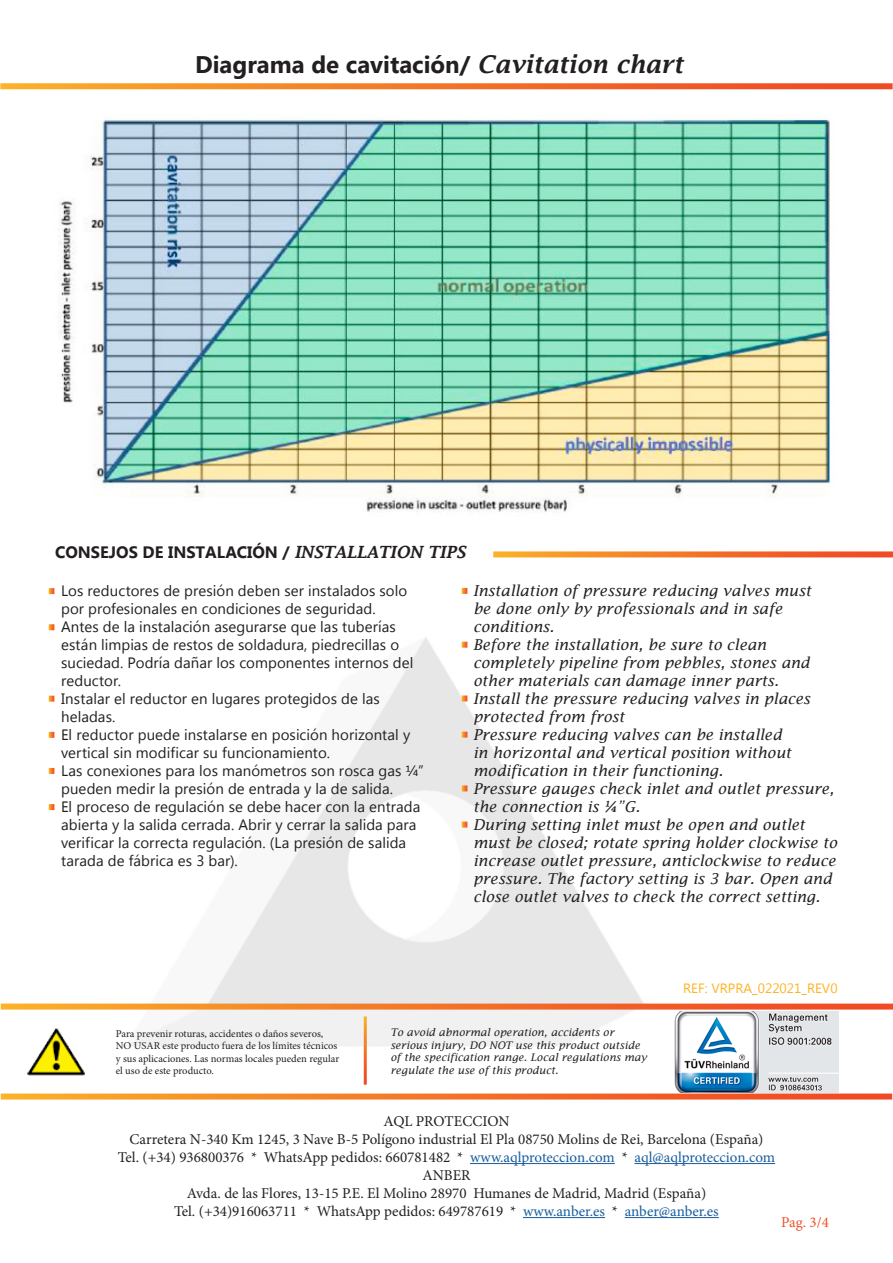
<style>
.page{position:relative;width:893px;height:1263px;background:#fff}
.page>*{position:absolute;margin:0;border:0;box-sizing:border-box;transform-origin:0 0}
.t1{font:700 24px "Microsoft New Tai Lue";color:#231f20}
.t2{font:700 16.5px "Microsoft New Tai Lue";color:#231f20}
.t3{font:italic 15px/18px "Lucida Fax";color:#231f20}
.t4{font:15px/18px "Microsoft New Tai Lue";letter-spacing:.005em;color:#231f20}
.t5{font:15px/18px "Minion Pro";color:#231f20;text-align:center}
.t6{font:15px "Minion Pro";color:#f05126}
.t7{font:13.5px "Microsoft New Tai Lue";color:#fcb325}
.t8{font:10.5px/12.6px "Minion Pro";color:#231f20}
.t9{font:italic 10.5px/12.6px "Lucida Fax";color:#231f20}
.s1{font-family:"Lucida Fax";font-weight:600;font-style:italic}
.s2{color:#175d9e}
</style>
<div class="page">
<img style="left:79px;top:89px;width:772px;height:1076px">
<img style="left:27px;top:1024px;width:65px;height:57px">
<svg style="left:1px;top:1003px;width:892px;height:6px;background:#f3823a"></svg>
<hr style="left:364px;top:1016px;width:3px;height:69px;background:#fff">
<img style="left:675px;top:1011px;width:164px;height:81px">
<svg style="left:1px;top:1093px;width:891px;height:6px;background:#f4823a"></svg>
<hr style="left:470px;top:1163px;width:145px;height:1px;background:#175d9e">
<hr style="left:634px;top:1163px;width:141px;height:1px;background:#175d9e">
<hr style="left:523px;top:1217px;width:82px;height:1px;background:#175d9e">
<hr style="left:625px;top:1217px;width:94px;height:1px;background:#175d9e">
<img style="left:59px;top:115px;width:780px;height:401px">
<svg style="left:0;top:83px;width:893px;height:6px;background:#f47c30"></svg>
<svg style="left:493px;top:551px;width:400px;height:6px;background:#f48036"></svg>
<svg style="left:462px;top:642px;width:5px;height:6px"></svg>
<svg style="left:462px;top:695px;width:5px;height:6px"></svg>
<svg style="left:462px;top:785px;width:5px;height:6px"></svg>
<svg style="left:462px;top:732px;width:5px;height:6px"></svg>
<svg style="left:462px;top:821px;width:5px;height:6px"></svg>
<svg style="left:462px;top:588px;width:5px;height:6px"></svg>
<svg style="left:49px;top:624px;width:5px;height:6px"></svg>
<svg style="left:49px;top:696px;width:5px;height:6px"></svg>
<svg style="left:49px;top:768px;width:5px;height:6px"></svg>
<svg style="left:49px;top:732px;width:5px;height:6px"></svg>
<svg style="left:49px;top:804px;width:5px;height:6px"></svg>
<svg style="left:49px;top:588px;width:5px;height:6px"></svg>
<h1 class="t1" style="left:195px;top:50px;width:489px">Diagrama de cavitación/ <span class="s1">Cavitation chart</span></h1>
<p class="t2" style="left:55px;top:543px;width:412px">CONSEJOS DE INSTALACIÓN / <span class="s1">INSTALLATION TIPS</span></p>
<p class="t4" style="left:61px;top:583px;width:364px">Los reductores de presión deben ser instalados solo por profesionales en condiciones de seguridad.<br>Antes de la instalación asegurarse que las tuberías están limpias de restos de soldadura, piedrecillas o suciedad. Podría dañar los componentes internos del reductor.<br>Instalar el reductor en lugares protegidos de las heladas.<br>El reductor puede instalarse en posición horizontal y vertical sin modificar su funcionamiento.<br>Las conexiones para los manómetros son rosca gas ¼” pueden medir la presión de entrada y la de salida.<br>El proceso de regulación se debe hacer con la entrada abierta y la salida cerrada. Abrir y cerrar la salida para verificar la correcta regulación. (La presión de salida tarada de fábrica es 3 bar).</p>
<p class="t3" style="left:473px;top:582px;width:366px">Installation of pressure reducing valves must<br>be done only by professionals and in safe conditions.<br>Before the installation, be sure to clean completely pipeline from pebbles, stones and other materials can damage inner parts.<br>Install the pressure reducing valves in places protected from frost<br>Pressure reducing valves can be installed<br>in horizontal and vertical position without modification in their functioning.<br>Pressure gauges check inlet and outlet pressure, the connection is ¼”G.<br>During setting inlet must be open and outlet must be closed; rotate spring holder clockwise to increase outlet pressure, anticlockwise to reduce pressure. The factory setting is 3 bar. Open and close outlet valves to check the correct setting.</p>
<p class="t8" style="left:116px;top:1027px;width:225px">Para prevenir roturas, accidentes o daños severos, NO USAR este producto fuera de los límites técnicos y sus aplicaciones. Las normas locales pueden regular el uso de este producto.</p>
<p class="t9" style="left:390px;top:1026px;width:258px">To avoid abnormal operation, accidents or serious injury, DO NOT use this product outside of the specification range. Local regulations may regulate the use of this product.</p>
<p class="t7" style="left:683px;top:980px;width:156px">REF: VRPRA_022021_REV0</p>
<p class="t5" style="left:118px;top:1112px;width:659px">AQL PROTECCION<br>Carretera N-340 Km 1245, 3 Nave B-5 Polígono industrial El Pla 08750 Molins de Rei, Barcelona (España)<br>Tel. (+34) 936800376 * WhatsApp pedidos: 660781482 * <span class="s2">www.aqlproteccion.com</span> * <span class="s2">aql@aqlproteccion.com </span>ANBER<br>Avda. de las Flores, 13-15 P.E. El Molino 28970 Humanes de Madrid, Madrid (España)<br>Tel. (+34)916063711 * WhatsApp pedidos: 649787619 * <span class="s2">www.anber.es</span> * <span class="s2">anber@anber.es</span></p>
<p class="t6" style="left:781px;top:1212px;width:49px">Pag. 3/4</p>
</div>
